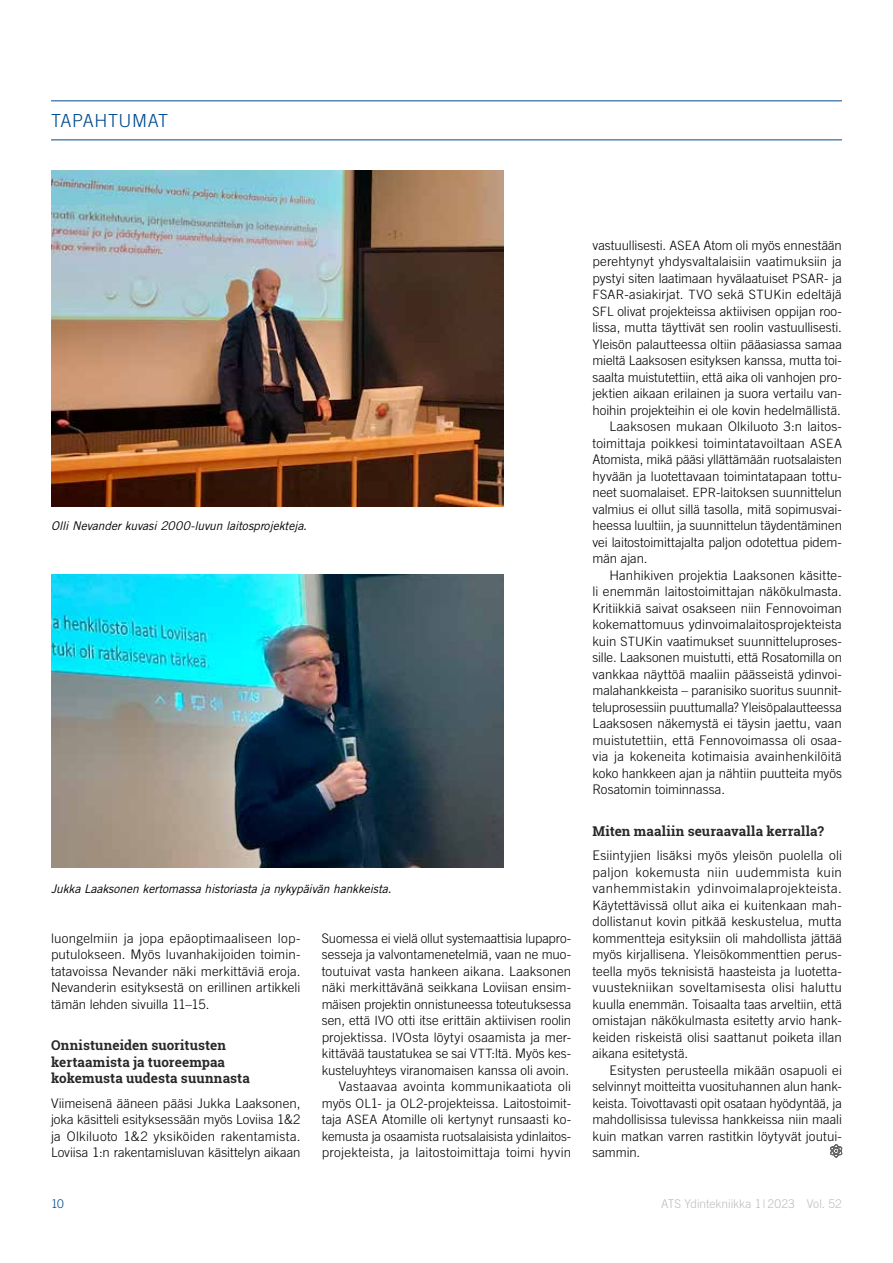
<style>
.page{position:relative;width:893px;height:1263px;background:#fff}
.page>*{position:absolute;margin:0;border:0;box-sizing:border-box;transform-origin:0 0}
.t1{font:300 18px "Trade Gothic LT Std";letter-spacing:.03em;color:#004a8d}
.t2{font:700 13.5px/16.2px "Roboto Slab";letter-spacing:.005em;color:#282829}
.t3{font:300 13.2px/16.5px "Trade Gothic LT Std";color:#000;text-align:justify}
.t4{font:300 13.2px "Trade Gothic LT Std";letter-spacing:.02em;color:#000}
.t5{font:italic 12px "Trade Gothic LT Std";letter-spacing:-.01em;color:#000}
.t6{font:300 12px "Trade Gothic LT Std";color:#bbbdbe}
.t7{font:300 12px "Trade Gothic LT Std";color:#004a8d}
.s1{font-size:12.9px}
</style>
<div class="page">
<hr style="left:51px;top:100px;width:791px;height:1px;background:#004a8d">
<hr style="left:51px;top:139px;width:791px;height:1px;background:#004a8d">
<svg style="left:830px;top:1144px;width:12px;height:13px"></svg>
<img style="left:51px;top:574px;width:453px;height:294px">
<img style="left:51px;top:170px;width:453px;height:336px">
<h1 class="t1" style="left:51px;top:110px;width:142px">AJANKOHTAISTA</h1>
<h1 class="t1" style="left:51px;top:110px;width:119px">TAPAHTUMAT</h1>
<p class="t5" style="left:51px;top:519px;width:257px">Olli Nevander kuvasi 2000-luvun laitosprojekteja.</p>
<p class="t5" style="left:51px;top:882px;width:342px">Jukka Laaksonen kertomassa historiasta ja nykypäivän hankkeista.</p>
<p class="t3" style="left:51px;top:930px;width:251px">luongelmiin ja jopa epäoptimaaliseen lop&shy;putulokseen. Myös luvanhakijoiden toimin&shy;tatavoissa Nevander näki merkittäviä eroja.<br>Nevanderin esityksestä on erillinen artikkeli tämän lehden sivuilla 11–15.</p>
<p class="t2" style="left:51px;top:1037px;width:200px">Onnistuneiden suoritusten kertaamista ja tuoreempaa kokemusta uudesta suunnasta</p>
<p class="t3" style="left:51px;top:1095px;width:251px">Viimeisenä ääneen pääsi Jukka Laaksonen, joka käsitteli esityksessään myös Loviisa 1&amp;2 ja Olkiluoto 1&amp;2 yksiköiden rakentamista.<br>Loviisa 1:n rakentamisluvan käsittelyn aikaan</p>
<p class="t3" style="left:322px;top:930px;width:251px;text-align:right">Suomessa ei vielä ollut systemaattisia lupapro&shy;sesseja ja valvontamenetelmiä, vaan ne muo&shy;toutuivat vasta hankeen aikana. Laaksonen näki merkittävänä seikkana Loviisan ensim&shy;mäisen projektin onnistuneessa toteutuksessa sen, että <span class="s1">IVO</span> otti itse erittäin aktiivisen roolin projektissa. <span class="s1">IVO</span>sta löytyi osaamista ja mer&shy;kittävää taustatukea se sai <span class="s1">VTT</span>:ltä. Myös kes&shy;kusteluyhteys viranomaisen kanssa oli avoin.<br>Vastaavaa avointa kommunikaatiota oli myös <span class="s1">OL</span>1- ja <span class="s1">OL</span>2-projekteissa. Laitostoimit&shy;taja <span class="s1">ASEA</span> Atomille oli kertynyt runsaasti ko&shy;kemusta ja osaamista ruotsalaisista ydinlaitos&shy;projekteista, ja laitostoimittaja toimi hyvin</p>
<p class="t3" style="left:592px;top:237px;width:251px">vastuullisesti. <span class="s1">ASEA</span> Atom oli myös ennestään</p>
<p class="t3" style="left:592px;top:253px;width:251px">perehtynyt yhdysvaltalaisiin vaatimuksiin ja</p>
<p class="t3" style="left:592px;top:270px;width:251px">pystyi siten laatimaan hyvälaatuiset <span class="s1">PSAR</span>- ja</p>
<p class="t3" style="left:592px;top:286px;width:251px"><span class="s1">FSAR</span>-asiakirjat. <span class="s1">TVO</span> sekä <span class="s1">STUK</span>in edeltäjä</p>
<p class="t3" style="left:592px;top:303px;width:251px"><span class="s1">SFL</span> olivat projekteissa aktiivisen oppijan roo-</p>
<p class="t3" style="left:592px;top:319px;width:251px">lissa, mutta täyttivät sen roolin vastuullisesti.</p>
<p class="t3" style="left:592px;top:336px;width:251px">Yleisön palautteessa oltiin pääasiassa samaa</p>
<p class="t3" style="left:592px;top:352px;width:251px">mieltä Laaksosen esityksen kanssa, mutta toi-</p>
<p class="t3" style="left:592px;top:369px;width:251px">saalta muistutettiin, että aika oli vanhojen pro-</p>
<p class="t3" style="left:592px;top:385px;width:251px">jektien aikaan erilainen ja suora vertailu van-</p>
<p class="t3" style="left:592px;top:402px;width:250px">hoihin projekteihin ei ole kovin hedelmällistä.</p>
<p class="t3" style="left:609px;top:418px;width:234px">Laaksosen mukaan Olkiluoto 3:n laitos-</p>
<p class="t3" style="left:592px;top:435px;width:251px">toimittaja poikkesi toimintatavoiltaan <span class="s1">ASEA</span></p>
<p class="t3" style="left:592px;top:451px;width:251px">Atomista, mikä pääsi yllättämään ruotsalaisten</p>
<p class="t3" style="left:592px;top:468px;width:251px">hyvään ja luotettavaan toimintatapaan tottu-</p>
<p class="t3" style="left:592px;top:484px;width:251px">neet suomalaiset. <span class="s1">EPR</span>-laitoksen suunnittelun</p>
<p class="t3" style="left:592px;top:501px;width:251px">valmius ei ollut sillä tasolla, mitä sopimusvai-</p>
<p class="t3" style="left:592px;top:517px;width:251px">heessa luultiin, ja suunnittelun täydentäminen</p>
<p class="t3" style="left:592px;top:534px;width:251px">vei laitostoimittajalta paljon odotettua pidem-</p>
<p class="t3" style="left:592px;top:550px;width:57px">män ajan.</p>
<p class="t3" style="left:609px;top:567px;width:234px">Hanhikiven projektia Laaksonen käsitte-</p>
<p class="t3" style="left:592px;top:583px;width:251px">li enemmän laitostoimittajan näkökulmasta.</p>
<p class="t3" style="left:592px;top:600px;width:251px">Kritiikkiä saivat osakseen niin Fennovoiman</p>
<p class="t3" style="left:592px;top:616px;width:251px">kokemattomuus ydinvoimalaitosprojekteista</p>
<p class="t3" style="left:592px;top:633px;width:251px">kuin <span class="s1">STUK</span>in vaatimukset suunnitteluproses-</p>
<p class="t3" style="left:592px;top:649px;width:251px">sille. Laaksonen muistutti, että Rosatomilla on</p>
<p class="t3" style="left:592px;top:666px;width:251px">vankkaa näyttöä maaliin päässeistä ydinvoi-</p>
<p class="t3" style="left:592px;top:682px;width:251px">malahankkeista – paranisiko suoritus suunnit-</p>
<p class="t3" style="left:592px;top:699px;width:251px">teluprosessiin puuttumalla? Yleisöpalautteessa</p>
<p class="t3" style="left:592px;top:715px;width:251px">Laaksosen näkemystä ei täysin jaettu, vaan</p>
<p class="t3" style="left:592px;top:732px;width:251px">muistutettiin, että Fennovoimassa oli osaa-</p>
<p class="t4" style="left:592px;top:749px;width:251px">via ja kokeneita kotimaisia avainhenkilöitä</p>
<p class="t3" style="left:592px;top:765px;width:251px">koko hankkeen ajan ja nähtiin puutteita myös</p>
<p class="t3" style="left:592px;top:781px;width:134px">Rosatomin toiminnassa.</p>
<p class="t2" style="left:592px;top:823px;width:233px">Miten maaliin seuraavalla kerralla?</p>
<p class="t3" style="left:592px;top:847px;width:251px">Esiintyjien lisäksi myös yleisön puolella oli paljon kokemusta niin uudemmista kuin vanhemmistakin ydinvoimalaprojekteista.<br>Käytettävissä ollut aika ei kuitenkaan mah&shy;dollistanut kovin pitkää keskustelua, mutta kommentteja esityksiin oli mahdollista jättää myös kirjallisena. Yleisökommenttien perus&shy;teella myös teknisistä haasteista ja luotetta&shy;vuustekniikan soveltamisesta olisi haluttu kuulla enemmän. Toisaalta taas arveltiin, että omistajan näkökulmasta esitetty arvio hank&shy;keiden riskeistä olisi saattanut poiketa illan aikana esitetystä.</p>
<p class="t3" style="left:592px;top:1062px;width:251px;text-indent:17px">Esitysten perusteella mikään osapuoli ei selvinnyt moitteitta vuosituhannen alun hank&shy;keista. Toivottavasti opit osataan hyödyntää, ja mahdollisissa tulevissa hankkeissa niin maali kuin matkan varren rastitkin löytyvät joutui&shy;sammin.</p>
<p class="t7" style="left:51px;top:1196px;width:14px">10</p>
<p class="t6" style="left:661px;top:1196px;width:182px">ATS Ydintekniikka 1| 2023 Vol. 52</p>
</div>
